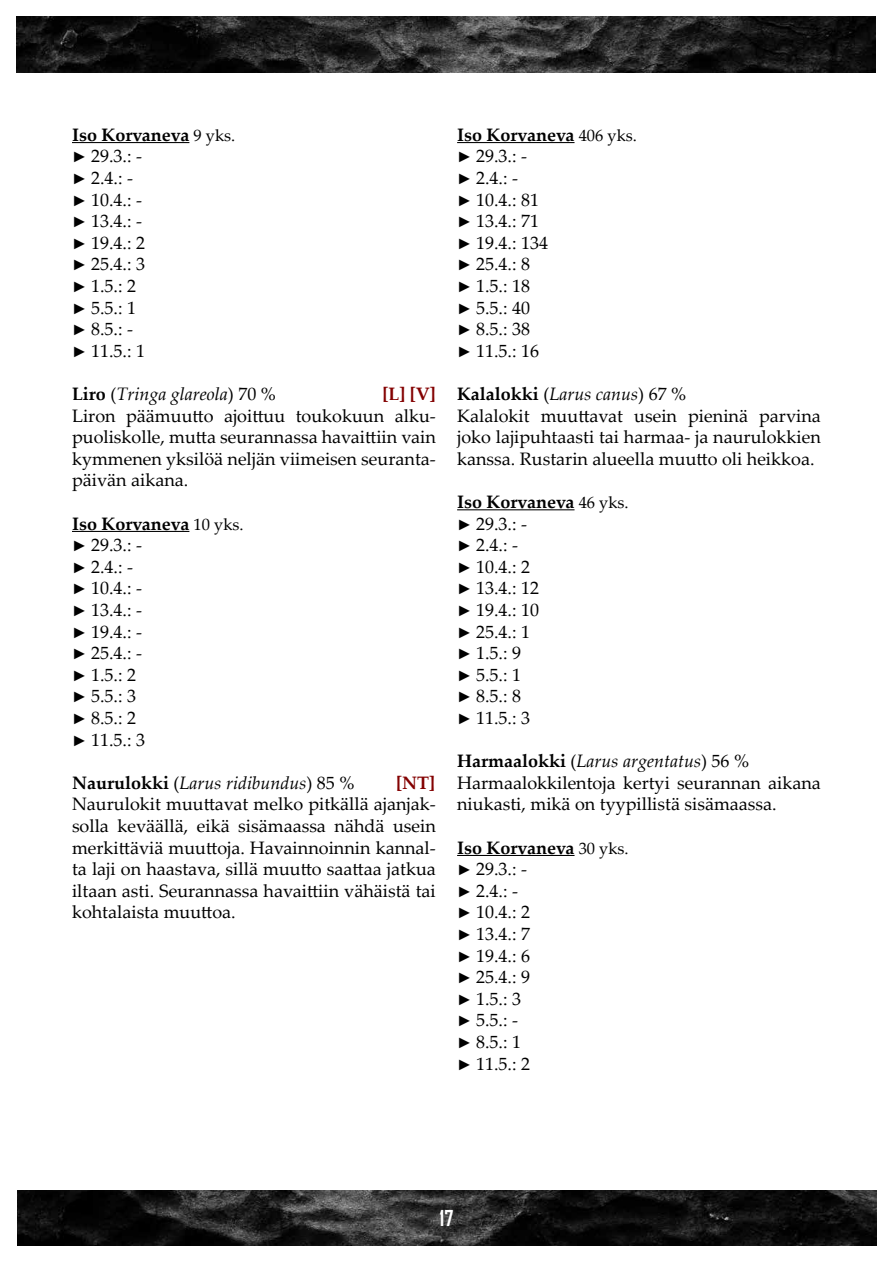
<style>
.page{position:relative;width:893px;height:1263px;background:#fff}
.page>*{position:absolute;margin:0;border:0;box-sizing:border-box;transform-origin:0 0}
.t1{font:700 21px "Agency FB";color:#fff}
.t2{font:18px/21.6px "Palatino Linotype";color:#000}
.t3{font:italic 18px "Palatino Linotype";color:#000}
.t4{font:700 18px "Palatino Linotype";color:#830000}
.s1{font-weight:700}
.s2{font-size:16.5px}
.s3{font-family:"Arial";font-size:15px}
.s4{font-weight:700;font-style:normal}
.s5{font-style:normal}
.s6{font-style:italic}
</style>
<div class="page">
<img style="left:17px;top:17px;width:859px;height:55px">
<img style="left:17px;top:1191px;width:859px;height:55px">
<hr style="left:72px;top:142px;width:117px;height:1px;background:#000">
<hr style="left:72px;top:531px;width:117px;height:1px;background:#000">
<hr style="left:457px;top:142px;width:117px;height:1px;background:#000">
<hr style="left:457px;top:509px;width:117px;height:1px;background:#000">
<hr style="left:457px;top:855px;width:117px;height:1px;background:#000">
<p class="t2" style="left:72px;top:123px;width:165px"><span class="s1">Iso Korvaneva</span> <span class="s2">9 yks. </span><span class="s3">►</span> 29.3.: -<br><span class="s3">►</span> 2.4.: -<br><span class="s3">►</span> 10.4.: -<br><span class="s3">►</span> 13.4.: -<br><span class="s3">►</span> 19.4.: 2<br><span class="s3">►</span> 25.4.: 3<br><span class="s3">►</span> 1.5.: 2<br><span class="s3">►</span> 5.5.: 1<br><span class="s3">►</span> 8.5.: -<br><span class="s3">►</span> 11.5.: 1</p>
<p class="t3" style="left:72px;top:381px;width:206px"><span class="s4">Liro</span> <span class="s5">(</span>Tringa glareola<span class="s5">) 70 %</span></p>
<p class="t4" style="left:383px;top:381px;width:55px">[L] [V]</p>
<p class="t2" style="left:72px;top:404px;width:365px;text-align:justify">Liron päämuutto ajoittuu toukokuun alku&shy;puoliskolle, mutta seurannassa havaittiin vain kymmenen yksilöä neljän viimeisen seuranta&shy;päivän aikana.</p>
<p class="t2" style="left:72px;top:512px;width:173px"><span class="s1">Iso Korvaneva</span> <span class="s2">10 yks. </span><span class="s3">►</span> 29.3.: -<br><span class="s3">►</span> 2.4.: -<br><span class="s3">►</span> 10.4.: -<br><span class="s3">►</span> 13.4.: -<br><span class="s3">►</span> 19.4.: -<br><span class="s3">►</span> 25.4.: -<br><span class="s3">►</span> 1.5.: 2<br><span class="s3">►</span> 5.5.: 3<br><span class="s3">►</span> 8.5.: 2<br><span class="s3">►</span> 11.5.: 3</p>
<p class="t3" style="left:72px;top:770px;width:284px"><span class="s4">Naurulokki</span> <span class="s5">(</span>Larus ridibundus<span class="s5">) 85 %</span></p>
<p class="t4" style="left:396px;top:770px;width:40px">[NT]</p>
<p class="t2" style="left:72px;top:793px;width:365px;text-align:justify">Naurulokit muuttavat melko pitkällä ajanjak&shy;solla keväällä, eikä sisämaassa nähdä usein merkittäviä muuttoja. Havainnoinnin kannal&shy;ta laji on haastava, sillä muutto saattaa jatkua iltaan asti. Seurannassa havaittiin vähäistä tai kohtalaista muuttoa.</p>
<p class="t2" style="left:457px;top:123px;width:181px"><span class="s1">Iso Korvaneva</span> <span class="s2">406 yks. </span><span class="s3">►</span> 29.3.: -<br><span class="s3">►</span> 2.4.: -<br><span class="s3">►</span> 10.4.: 81<br><span class="s3">►</span> 13.4.: 71<br><span class="s3">►</span> 19.4.: 134<br><span class="s3">►</span> 25.4.: 8<br><span class="s3">►</span> 1.5.: 18<br><span class="s3">►</span> 5.5.: 40<br><span class="s3">►</span> 8.5.: 38<br><span class="s3">►</span> 11.5.: 16</p>
<p class="t2" style="left:457px;top:382px;width:365px"><span class="s1">Kalalokki</span> (<span class="s6">Larus canus</span>) 67 %<br>Kalalokit muuttavat usein pieninä parvina joko lajipuhtaasti tai harmaa- ja naurulokkien kanssa. Rustarin alueella muutto oli heikkoa.</p>
<p class="t2" style="left:457px;top:490px;width:173px"><span class="s1">Iso Korvaneva</span> <span class="s2">46 yks. </span><span class="s3">►</span> 29.3.: -<br><span class="s3">►</span> 2.4.: -<br><span class="s3">►</span> 10.4.: 2<br><span class="s3">►</span> 13.4.: 12<br><span class="s3">►</span> 19.4.: 10<br><span class="s3">►</span> 25.4.: 1<br><span class="s3">►</span> 1.5.: 9<br><span class="s3">►</span> 5.5.: 1<br><span class="s3">►</span> 8.5.: 8<br><span class="s3">►</span> 11.5.: 3</p>
<p class="t2" style="left:457px;top:750px;width:365px"><span class="s1">Harmaalokki</span> (<span class="s6">Larus argentatus</span>) 56 %<br>Harmaalokkilentoja kertyi seurannan aikana niukasti, mikä on tyypillistä sisämaassa.</p>
<p class="t2" style="left:457px;top:836px;width:173px"><span class="s1">Iso Korvaneva</span> <span class="s2">30 yks. </span><span class="s3">►</span> 29.3.: -<br><span class="s3">►</span> 2.4.: -<br><span class="s3">►</span> 10.4.: 2<br><span class="s3">►</span> 13.4.: 7<br><span class="s3">►</span> 19.4.: 6<br><span class="s3">►</span> 25.4.: 9<br><span class="s3">►</span> 1.5.: 3<br><span class="s3">►</span> 5.5.: -<br><span class="s3">►</span> 8.5.: 1<br><span class="s3">►</span> 11.5.: 2</p>
<p class="t1" style="left:439px;top:1205px;width:15px">17</p>
</div>
